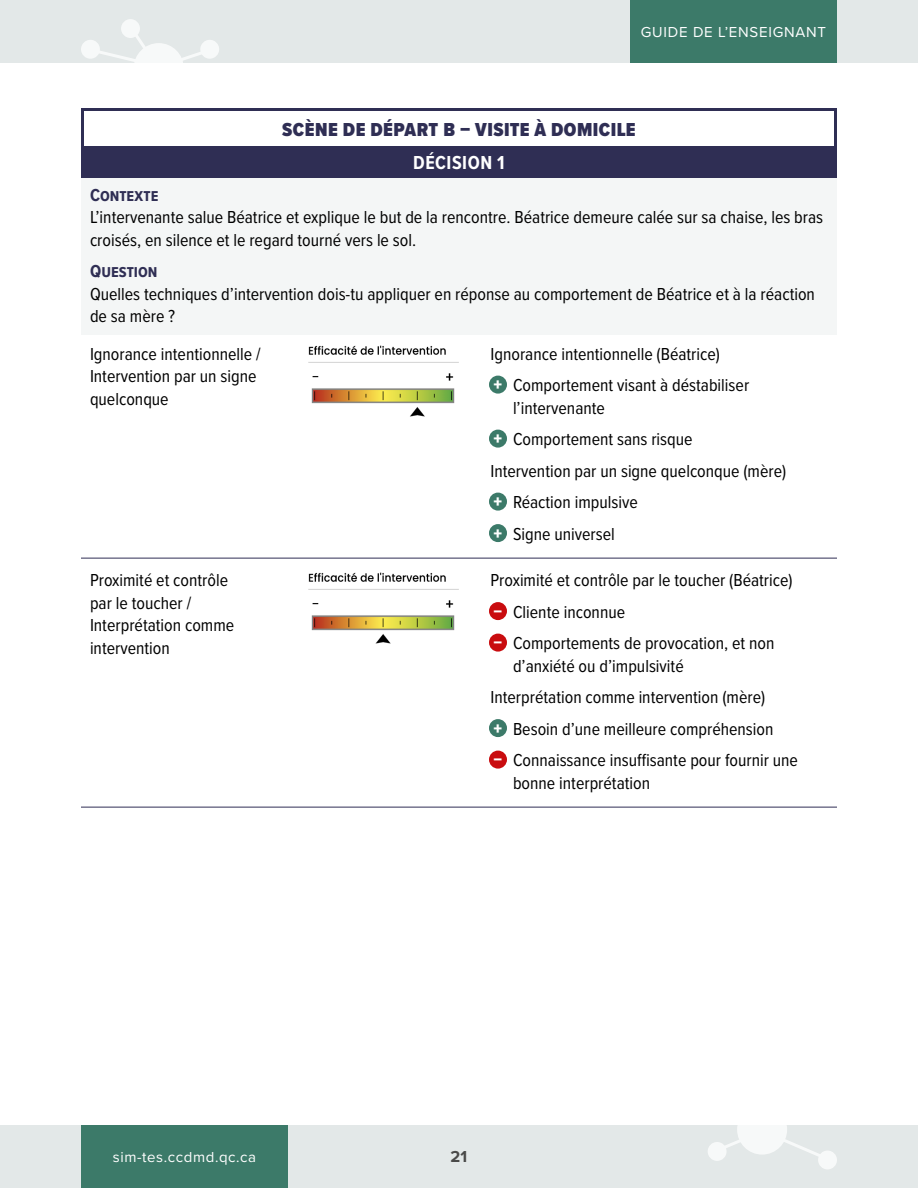
<style>
.page{position:relative;width:918px;height:1188px;background:#fff}
.page>*{position:absolute;margin:0;border:0;box-sizing:border-box;transform-origin:0 0}
.t1{font:900 19.5px "Proxima Nova Cond";letter-spacing:.025em;color:#2f2e54}
.t2{font:700 19.5px "Proxima Nova Cond";letter-spacing:.025em;color:#fff}
.t3{font:900 19.5px/31.5px "Proxima Nova Cond";color:#fff}
.P3{font:18px/22.5px "Proxima Nova Cond";color:#000}
.P2{font:18px/22.5px "Proxima Nova Cond";color:#000}
.t4{font:700 18px "Proxima Nova Cond";color:#2f2e54}
.t5{font:700 16.5px "Proxima Nova";color:#4a4a49}
.t6{font:15px "Proxima Nova";letter-spacing:.05em;color:#fff}
</style>
<div class="page">
<div style="left:0;top:0;width:918px;height:63px;background:#e3e8e8"></div>
<div style="left:0;top:1125px;width:918px;height:63px;background:#e3e8e8"></div>
<div style="left:81px;top:1125px;width:207px;height:63px;background:#3c7a69"></div>
<div style="left:630px;top:0;width:207px;height:63px;background:#3c7a69"></div>
<div style="left:737px;top:1105px;width:50px;height:50px;background:#f7f9f9;border-radius:50%"></div>
<div style="left:818px;top:1151px;width:19px;height:18px;background:#f7f9f9;border-radius:50%"></div>
<div style="left:708px;top:1142px;width:19px;height:19px;background:#f7f9f9;border-radius:50%"></div>
<svg style="left:770px;top:1138px;width:50px;height:19px"></svg>
<svg style="left:720px;top:1134px;width:32px;height:19px"></svg>
<div style="left:134px;top:43px;width:50px;height:50px;background:#fff;border-radius:50%"></div>
<div style="left:200px;top:40px;width:19px;height:19px;background:#f7f9f9;border-radius:50%"></div>
<div style="left:121px;top:19px;width:19px;height:19px;background:#f7f9f9;border-radius:50%"></div>
<div style="left:81px;top:40px;width:19px;height:19px;background:#f7f9f9;border-radius:50%"></div>
<svg style="left:172px;top:47px;width:43px;height:15px"></svg>
<svg style="left:92px;top:25px;width:59px;height:38px"></svg>
<div style="left:81px;top:108px;width:756px;height:50px;border:3px solid #2f2e54"></div>
<div style="left:81px;top:147px;width:756px;height:31px;background:#2f2e54"></div>
<div style="left:81px;top:178px;width:756px;height:36px;background:#f4f6f6"></div>
<div style="left:81px;top:200px;width:756px;height:59px;background:#f4f6f6"></div>
<div style="left:81px;top:254px;width:756px;height:36px;background:#f4f6f6"></div>
<div style="left:81px;top:277px;width:756px;height:58px;background:#f4f6f6"></div>
<hr style="left:81px;top:558px;width:756px;height:1px;background:#2f2e54">
<hr style="left:81px;top:807px;width:756px;height:1px;background:#2f2e54">
<img style="left:308px;top:345px;width:151px;height:72px">
<div style="left:489px;top:376px;width:18px;height:18px;background:#3c7a69;border-radius:50%"></div>
<div style="left:489px;top:430px;width:18px;height:18px;background:#3c7a69;border-radius:50%"></div>
<div style="left:489px;top:493px;width:18px;height:18px;background:#3c7a69;border-radius:50%"></div>
<div style="left:489px;top:524px;width:18px;height:18px;background:#3c7a69;border-radius:50%"></div>
<img style="left:308px;top:572px;width:151px;height:71px">
<div style="left:489px;top:602px;width:18px;height:18px;background:#c90c0f;border-radius:50%"></div>
<div style="left:489px;top:634px;width:18px;height:18px;background:#c90c0f;border-radius:50%"></div>
<div style="left:489px;top:719px;width:18px;height:18px;background:#3c7a69;border-radius:50%"></div>
<div style="left:489px;top:751px;width:18px;height:18px;background:#c90c0f;border-radius:50%"></div>
<p class="t6" style="left:641px;top:20px;width:187px">GUIDE DE L’ENSEIGNANT</p>
<h4 class="t1" style="left:282px;top:116px;width:355px">SCÈNE DE DÉPART B – VISITE À DOMICILE</h4>
<h5 class="t2" style="left:413px;top:149px;width:93px">DÉCISION 1</h5>
<h6 class="t4" style="left:90px;top:182px;width:70px">Contexte</h6>
<p class="P2" style="left:90px;top:205px;width:735px">L’intervenante salue Béatrice et explique le but de la rencontre. Béatrice demeure calée sur sa chaise, les bras croisés, en silence et le regard tourné vers le sol.</p>
<h6 class="t4" style="left:90px;top:258px;width:69px">Question</h6>
<p class="P2" style="left:90px;top:282px;width:727px">Quelles techniques d’intervention dois-tu appliquer en réponse au comportement de Béatrice et à la réaction de sa mère ?</p>
<p class="P2" style="left:90px;top:342px;width:172px">Ignorance intentionnelle /<br>Intervention par un signe quelconque</p>
<p class="P3" style="left:490px;top:342px;width:231px">Ignorance intentionnelle (Béatrice)</p>
<p class="P3" style="left:513px;top:373px;width:238px">Comportement visant à déstabiliser l’intervenante</p>
<p class="P3" style="left:513px;top:427px;width:181px">Comportement sans risque</p>
<p class="P3" style="left:490px;top:459px;width:297px">Intervention par un signe quelconque (mère)</p>
<p class="P3" style="left:513px;top:490px;width:126px">Réaction impulsive</p>
<p class="P3" style="left:513px;top:522px;width:103px">Signe universel</p>
<p class="t3" style="left:494px;top:369px;width:10px">+</p>
<p class="t3" style="left:494px;top:423px;width:10px">+</p>
<p class="t3" style="left:494px;top:486px;width:10px">+ +</p>
<p class="P2" style="left:90px;top:568px;width:146px">Proximité et contrôle par le toucher /<br>Interprétation comme intervention</p>
<p class="P3" style="left:490px;top:568px;width:304px">Proximité et contrôle par le toucher (Béatrice)</p>
<p class="P3" style="left:513px;top:600px;width:114px">Cliente inconnue</p>
<p class="P3" style="left:513px;top:631px;width:263px">Comportements de provocation, et non d’anxiété ou d’impulsivité</p>
<p class="P3" style="left:490px;top:685px;width:276px">Interprétation comme intervention (mère)</p>
<p class="P3" style="left:513px;top:717px;width:262px">Besoin d’une meilleure compréhension</p>
<p class="P3" style="left:513px;top:748px;width:287px">Connaissance insuffisante pour fournir une bonne interprétation</p>
<p class="t3" style="left:494px;top:595px;width:10px">− −</p>
<p class="t3" style="left:494px;top:712px;width:10px">+ −</p>
<p class="t6" style="left:113px;top:1145px;width:145px">sim-tes.ccdmd.qc.ca</p>
<p class="t5" style="left:451px;top:1144px;width:18px">21</p>
</div>
